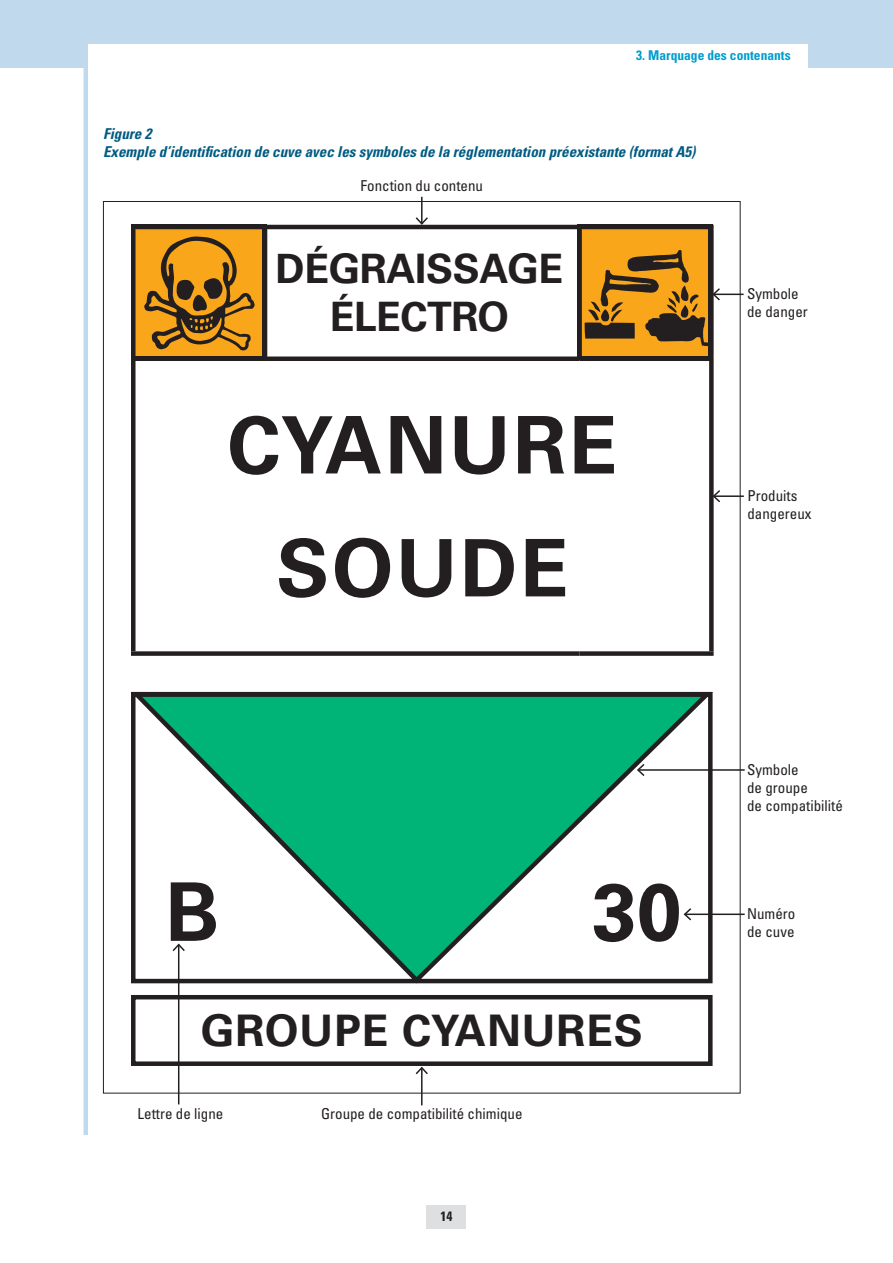
<style>
.page{position:relative;width:893px;height:1263px;background:#fff}
.page>*{position:absolute;margin:0;border:0;box-sizing:border-box;transform-origin:0 0}
.t1{font:700 81px "Univers LT Std";color:#231f20}
.t2{font:700 79.5px/123px "Univers LT Std";letter-spacing:.03em;color:#231f20;text-align:center}
.t3{font:700 43.5px "Univers LT Std";letter-spacing:.02em;color:#231f20}
.t4{font:700 40.5px/48.6px "Univers LT Std";letter-spacing:-.01em;color:#231f20;text-align:center}
.t5{font:condensed 15px/18px "Univers LT Std";color:#231f20}
.t6{font:italic 700 condensed 15px/18px "Univers LT Std";color:#005b82}
.t7{font:700 condensed 13.5px "Univers LT Std";color:#009dd0}
.t8{font:700 condensed 13.5px "Univers LT Std";color:#231f20}
</style>
<div class="page">
<div style="left:0;top:0;width:893px;height:68px;background:#c0d9ed"></div>
<div style="left:86px;top:45px;width:722px;height:55px;background:#fff"></div>
<hr style="left:84px;top:0;width:4px;height:1135px;background:#c0d9ed">
<hr style="left:713px;top:294px;width:30px;height:1px;background:#231f20">
<div style="left:135px;top:229px;width:127px;height:127px;background:#faa61a"></div>
<svg style="left:144px;top:236px;width:111px;height:115px"></svg>
<div style="left:582px;top:229px;width:126px;height:127px;background:#faa61a"></div>
<svg style="left:584px;top:250px;width:137px;height:96px"></svg>
<hr style="left:131px;top:225px;width:134px;height:4px;background:#231f20">
<hr style="left:131px;top:229px;width:4px;height:128px;background:#231f20">
<hr style="left:265px;top:225px;width:315px;height:4px;background:#231f20">
<hr style="left:263px;top:229px;width:4px;height:128px;background:#231f20">
<hr style="left:580px;top:225px;width:134px;height:4px;background:#231f20">
<div style="left:577px;top:229px;width:5px;height:128px;background:#231f20"></div>
<div style="left:709px;top:229px;width:5px;height:128px;background:#231f20"></div>
<hr style="left:131px;top:357px;width:134px;height:4px;background:#231f20">
<hr style="left:131px;top:361px;width:4px;height:290px;background:#231f20">
<hr style="left:265px;top:357px;width:315px;height:4px;background:#231f20">
<hr style="left:580px;top:357px;width:134px;height:4px;background:#231f20">
<div style="left:709px;top:361px;width:5px;height:290px;background:#231f20"></div>
<div style="left:131px;top:651px;width:449px;height:5px;background:#231f20"></div>
<div style="left:580px;top:651px;width:134px;height:5px;background:#231f20"></div>
<div style="left:131px;top:995px;width:581px;height:71px;border:4px solid #231f20"></div>
<svg style="left:131px;top:691px;width:587px;height:296px"></svg>
<svg style="left:414px;top:197px;width:15px;height:28px"></svg>
<hr style="left:714px;top:495px;width:30px;height:2px;background:#231f20">
<svg style="left:713px;top:489px;width:9px;height:15px"></svg>
<hr style="left:638px;top:769px;width:107px;height:2px;background:#231f20">
<svg style="left:636px;top:762px;width:10px;height:16px"></svg>
<hr style="left:685px;top:914px;width:60px;height:1px;background:#231f20">
<svg style="left:682px;top:907px;width:11px;height:15px"></svg>
<hr style="left:421px;top:1068px;width:1px;height:37px;background:#231f20">
<svg style="left:415px;top:1066px;width:13px;height:10px"></svg>
<hr style="left:178px;top:945px;width:1px;height:159px;background:#231f20">
<svg style="left:171px;top:942px;width:15px;height:11px"></svg>
<div style="left:426px;top:1205px;width:39px;height:24px;background:#dedfe0"></div>
<p class="t7" style="left:636px;top:49px;width:156px">3. Marquage des contenants</p>
<p class="t6" style="left:103px;top:125px;width:594px">Figure 2<br>Exemple d’identification de cuve avec les symboles de la réglementation préexistante (format A5)</p>
<p class="t5" style="left:361px;top:178px;width:124px">Fonction du contenu</p>
<h3 class="t4" style="left:276px;top:247px;width:289px">DÉGRAISSAGE<br>ÉLECTRO</h3>
<h2 class="t2" style="left:227px;top:388px;width:391px">CYANURE<br>SOUDE</h2>
<h1 class="t1" style="left:165px;top:878px;width:56px">B</h1>
<h1 class="t1" style="left:592px;top:878px;width:91px">30</h1>
<h3 class="t3" style="left:201px;top:1012px;width:443px">GROUPE CYANURES</h3>
<p class="t5" style="left:138px;top:1105px;width:87px">Lettre de ligne</p>
<p class="t5" style="left:321px;top:1105px;width:203px">Groupe de compatibilité chimique</p>
<p class="t8" style="left:440px;top:1211px;width:13px">14</p>
<p class="t5" style="left:747px;top:286px;width:62px">Symbole de danger</p>
<p class="t5" style="left:747px;top:487px;width:66px">Produits dangereux</p>
<p class="t5" style="left:747px;top:761px;width:97px">Symbole<br>de groupe<br>de compatibilité</p>
<p class="t5" style="left:747px;top:906px;width:50px">Numéro de cuve</p>
</div>
